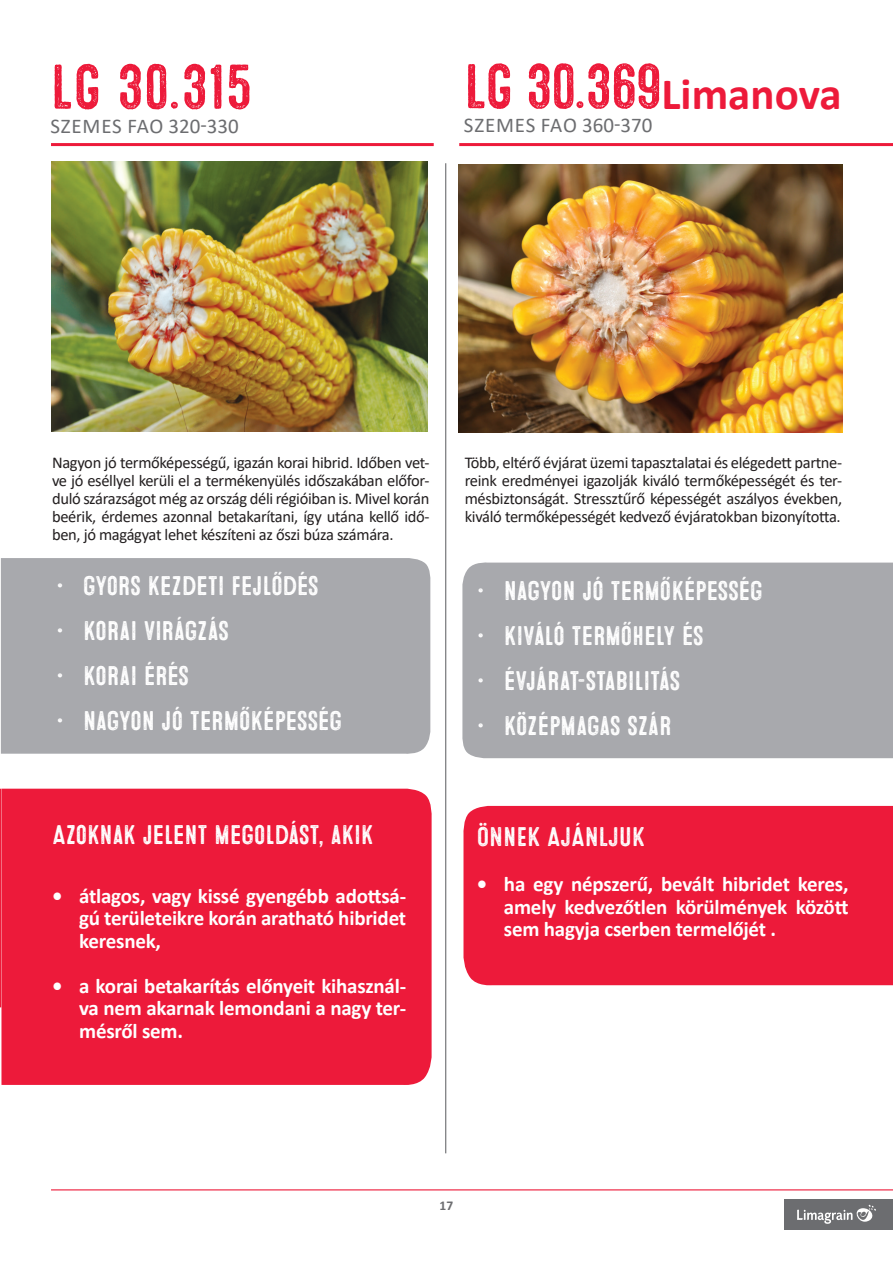
<style>
.page{position:relative;width:893px;height:1263px;background:#fff}
.page>*{position:absolute;margin:0;border:0;box-sizing:border-box;transform-origin:0 0}
.t1{font:63px "Microbrew Three";letter-spacing:-.01em;color:#ed1a3a}
.t2{font:27px "Microbrew Three";letter-spacing:-.01em;color:#fff}
.t3{font:700 21px/22.5px "Calibri";letter-spacing:-.01em;color:#fff;text-align:justify}
.t4{font:21px "Calibri";letter-spacing:.03em;color:#6c6d70}
.t5{font:16.5px/18px "Calibri";letter-spacing:-.02em;color:#231f20;text-align:justify}
.t6{font:700 13.5px "Calibri";color:#6c6d70}
.s1{font-family:"Calibri";font-weight:700;font-size:45px}
</style>
<div class="page">
<hr style="left:51px;top:1189px;width:842px;height:1px;background:#ed1a3a">
<div style="left:784px;top:1199px;width:109px;height:31px;background:#6c6d70"></div>
<svg style="left:797px;top:1205px;width:79px;height:19px"></svg>
<hr style="left:445px;top:163px;width:1px;height:990px;background:#6c6d70">
<hr style="left:51px;top:143px;width:383px;height:3px;background:#ed1a3a">
<hr style="left:459px;top:143px;width:434px;height:3px;background:#ed1a3a">
<img style="left:51px;top:162px;width:376px;height:270px">
<div style="left:1px;top:789px;width:431px;height:296px;background:#ed1a3a"></div>
<div style="left:463px;top:806px;width:430px;height:180px;background:#ed1a3a"></div>
<svg style="left:0;top:788px;width:1px;height:219px"></svg>
<div style="left:1px;top:558px;width:430px;height:196px;background:#a8a9ad"></div>
<div style="left:462px;top:562px;width:431px;height:196px;background:#a8a9ad"></div>
<img style="left:458px;top:164px;width:384px;height:268px">
<h1 class="t1" style="left:50px;top:51px;width:204px">LG 30.315</h1>
<p class="t4" style="left:50px;top:111px;width:190px">SZEMES FAO 320-330</p>
<h1 class="t1" style="left:463px;top:51px;width:380px">LG 30.369<span class="s1">Limanova</span></h1>
<p class="t4" style="left:464px;top:111px;width:190px">SZEMES FAO 360-370</p>
<p class="t5" style="left:52px;top:453px;width:379px">Nagyon jó termőképességű, igazán korai hibrid. Időben vet&shy;ve jó eséllyel kerüli el a termékenyülés időszakában előfor&shy;duló szárazságot még az ország déli régióiban is. Mivel korán beérik, érdemes azonnal betakarítani, így utána kellő idő&shy;ben, jó magágyat lehet készíteni az őszi búza számára.</p>
<p class="t5" style="left:465px;top:453px;width:379px">Több, eltérő évjárat üzemi tapasztalatai és elégedett partne&shy;reink eredményei igazolják kiváló termőképességét és ter&shy;mésbiztonságát. Stressztűrő képességét aszályos években, kiváló termőképességét kedvező évjáratokban bizonyította.</p>
<h2 class="t2" style="left:56px;top:570px;width:264px">• GYORS KEZDETI FEJLŐDÉS</h2>
<h2 class="t2" style="left:56px;top:615px;width:174px">• KORAI VIRÁGZÁS</h2>
<h2 class="t2" style="left:56px;top:660px;width:134px">• KORAI ÉRÉS</h2>
<h2 class="t2" style="left:56px;top:705px;width:287px">• NAGYON JÓ TERMŐKÉPESSÉG</h2>
<h2 class="t2" style="left:52px;top:820px;width:323px">AZOKNAK JELENT MEGOLDÁST, AKIK</h2>
<p class="t3" style="left:79px;top:884px;width:329px;text-indent:-27px">• átlagos, vagy kissé gyengébb adottsá&shy;gú területeikre korán aratható hibridet keresnek,</p>
<p class="t3" style="left:79px;top:974px;width:329px;text-indent:-27px">• a korai betakarítás előnyeit kihasznál&shy;va nem akarnak lemondani a nagy ter&shy;mésről sem.</p>
<h2 class="t2" style="left:477px;top:575px;width:287px">• NAGYON JÓ TERMŐKÉPESSÉG</h2>
<h2 class="t2" style="left:477px;top:620px;width:228px">• KIVÁLÓ TERMŐHELY ÉS</h2>
<h2 class="t2" style="left:477px;top:665px;width:205px">• ÉVJÁRAT-STABILITÁS</h2>
<h2 class="t2" style="left:477px;top:710px;width:196px">• KÖZÉPMAGAS SZÁR</h2>
<h2 class="t2" style="left:477px;top:821px;width:170px">ÖNNEK AJÁNLJUK</h2>
<p class="t3" style="left:504px;top:873px;width:346px;text-indent:-27px">• ha egy népszerű, bevált hibridet keres, amely kedvezőtlen körülmények között sem hagyja cserben termelőjét .</p>
<p class="t6" style="left:440px;top:1196px;width:15px">17</p>
</div>
